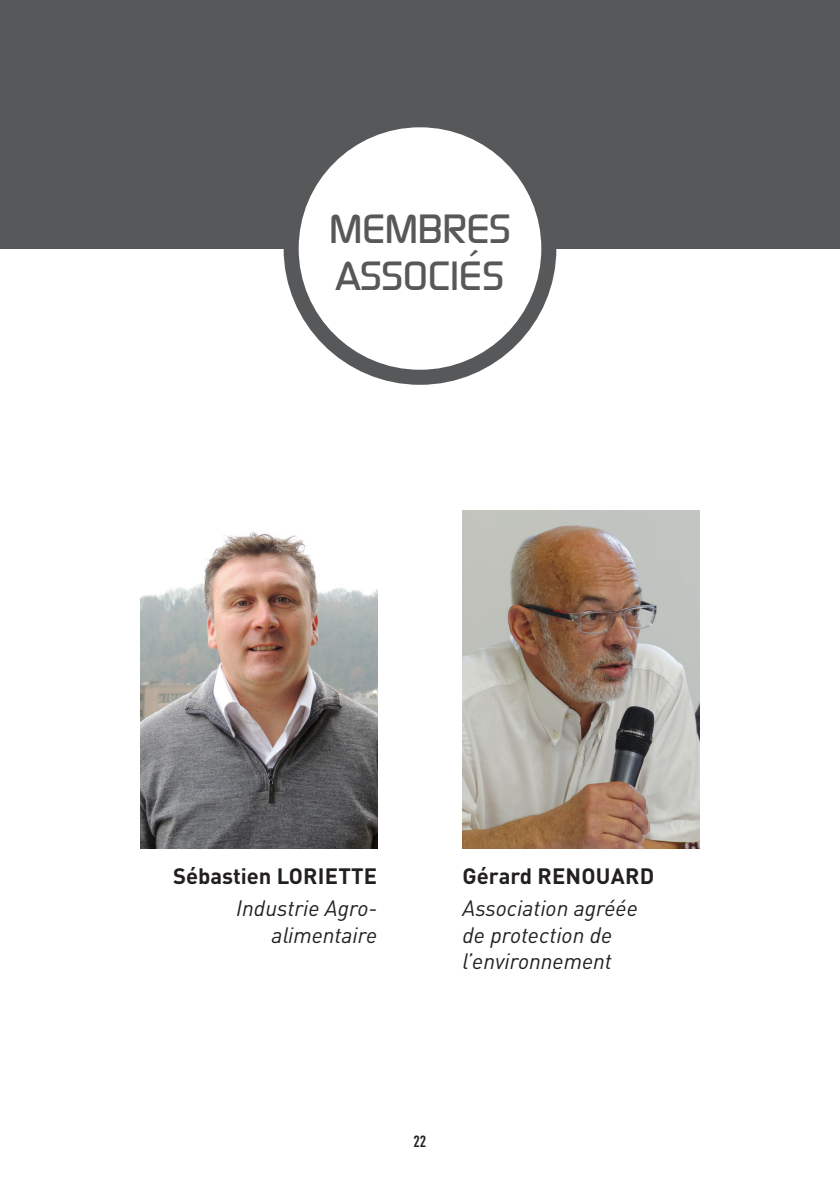
<style>
.page{position:relative;width:840px;height:1191px;background:#fff}
.page>*{position:absolute;margin:0;border:0;box-sizing:border-box;transform-origin:0 0}
.t1{font:500 40.6px/47px "Continuum";letter-spacing:-.01em;color:#57585a}
.t2{font:italic 22px/26.4px "DIN Pro";color:#231f20;text-align:right}
.t3{font:700 22px "DIN Pro";letter-spacing:.01em;color:#231f20}
.t4{font:700 condensed 16px "DIN Pro";color:#231f20}
</style>
<div class="page">
<div style="left:0;top:0;width:839px;height:248px;background:#57585a"></div>
<div style="left:291px;top:120px;width:257px;height:257px;background:#fff;border-radius:50%"></div>
<div style="left:283px;top:112px;width:273px;height:273px;border:15px solid #57585a;border-radius:50%"></div>
<img style="left:141px;top:532px;width:236px;height:316px">
<img style="left:462px;top:510px;width:236px;height:338px">
<h1 class="t1" style="left:329px;top:204px;width:183px">MEMBRES<br>ASSOCIÉS</h1>
<p class="t3" style="left:173px;top:858px;width:206px">SÉBASTIEN LORIETTE</p>
<p class="t2" style="left:236px;top:893px;width:143px">Industrie Agro&shy;alimentaire</p>
<p class="t3" style="left:462px;top:858px;width:190px">GÉRARD RENOUARD</p>
<p class="t2" style="left:462px;top:893px;width:177px;text-align:left">Association agréée de protection de l’environnement</p>
<p class="t4" style="left:413px;top:1128px;width:14px">22</p>
</div>
